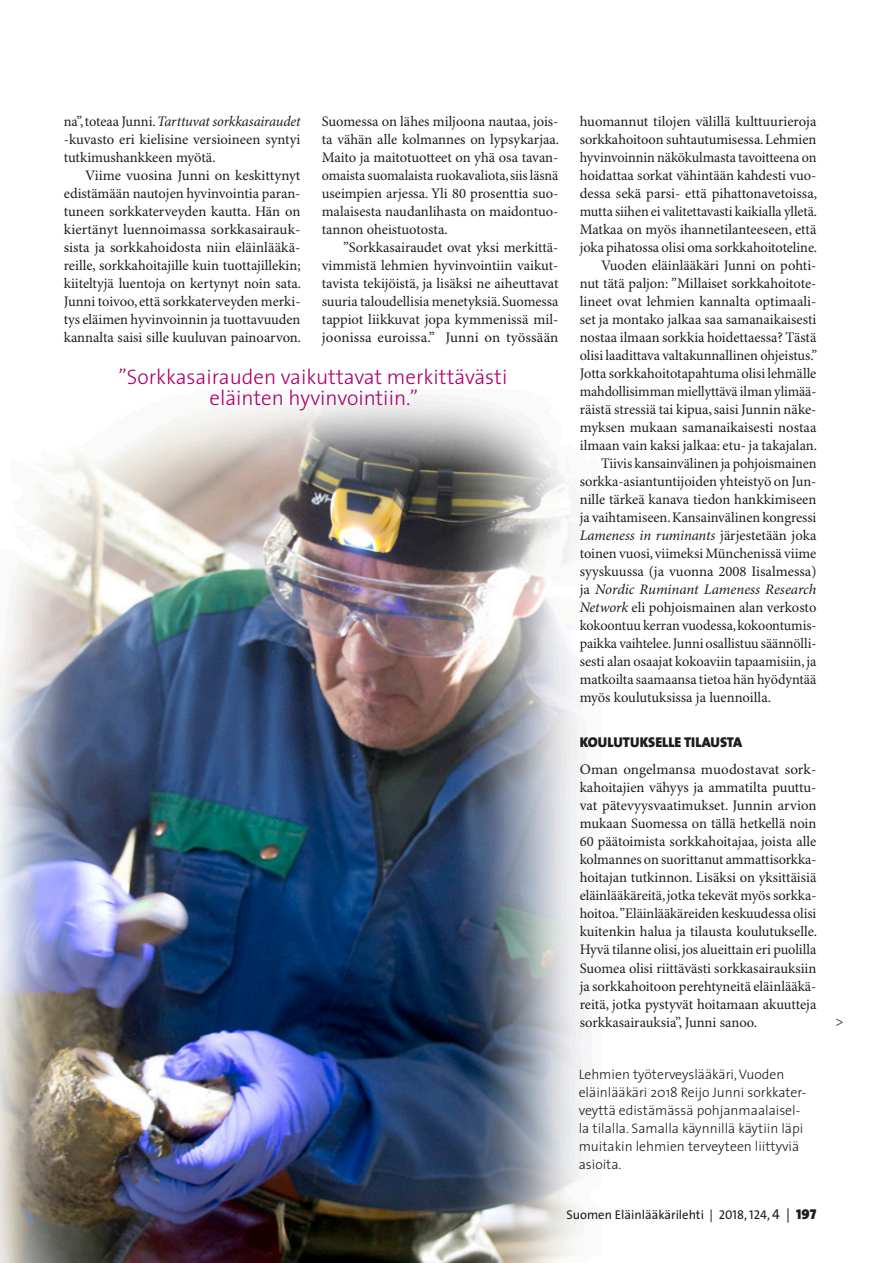
<style>
.page{position:relative;width:893px;height:1263px;background:#fff}
.page>*{position:absolute;margin:0;border:0;box-sizing:border-box;transform-origin:0 0}
.t1{font:300 21px/21px "The Sans";color:#aa036d;text-align:center}
.t2{font:14.55px/18px "Minion Pro";letter-spacing:-.005em;color:#1d1d1b;text-align:justify}
.t3{font:italic 14.55px "Minion Pro";letter-spacing:-.005em;color:#1d1d1b}
.t4{font:900 14.25px "The Sans";color:#1d1d1b}
.t5{font:300 13.8px/18px "The Sans";color:#1d1d1b}
.t6{font:12.75px "The Sans";color:#1d1d1b}
.s1{font-style:italic}
.s2{font-style:normal}
.s3{font-family:"The Sans Caps"}
.s4{font-family:"The Sans Caps";font-size:14.25px}
.s5{font-family:"The Sans Black Caps";font-size:14.25px}
</style>
<div class="page">
<img style="left:0;top:399px;width:583px;height:864px">
<p class="t2" style="left:64px;top:113px;width:238px">na”, toteaa Junni. <span class="s1">Tarttuvat sorkkasairaudet </span>-kuvasto eri kielisine versioineen syntyi tutkimushankkeen myötä.</p>
<p class="t2" style="left:64px;top:167px;width:239px;text-indent:21px">Viime vuosina Junni on keskittynyt edistämään nautojen hyvinvointia paran&shy;tuneen sorkkaterveyden kautta. Hän on kiertänyt luennoimassa sorkkasairauk&shy;sista ja sorkkahoidosta niin eläinlääkä&shy;reille, sorkkahoitajille kuin tuottajillekin; kiiteltyjä luentoja on kertynyt noin sata.<br>Junni toivoo, että sorkkaterveyden merki&shy;tys eläimen hyvinvoinnin ja tuottavuuden kannalta saisi sille kuuluvan painoarvon.</p>
<p class="t2" style="left:322px;top:113px;width:239px">Suomessa on lähes miljoona nautaa, jois&shy;ta vähän alle kolmannes on lypsykarjaa.<br>Maito ja maitotuotteet on yhä osa tavan&shy;omaista suomalaista ruokavaliota, siis läsnä useimpien arjessa. Yli 80 prosenttia suo&shy;malaisesta naudanlihasta on maidontuo&shy;tannon oheistuotosta.</p>
<p class="t2" style="left:322px;top:239px;width:238px;text-indent:21px">”Sorkkasairaudet ovat yksi merkittä&shy;vimmistä lehmien hyvinvointiin vaikut&shy;tavista tekijöistä, ja lisäksi ne aiheuttavat suuria taloudellisia menetyksiä. Suomessa tappiot liikkuvat jopa kymmenissä mil&shy;joonissa euroissa.” Junni on työssään</p>
<h1 class="t1" style="left:119px;top:366px;width:390px">”Sorkkasairauden vaikuttavat merkittävästi eläinten hyvinvointiin.”</h1>
<p class="t2" style="left:580px;top:113px;width:238px">huomannut tilojen välillä kulttuurieroja</p>
<p class="t2" style="left:580px;top:131px;width:238px">sorkkahoitoon suhtautumisessa. Lehmien</p>
<p class="t2" style="left:580px;top:149px;width:238px">hyvinvoinnin näkökulmasta tavoitteena on</p>
<p class="t2" style="left:580px;top:167px;width:238px">hoidattaa sorkat vähintään kahdesti vuo-</p>
<p class="t2" style="left:580px;top:185px;width:239px">dessa sekä parsi- että pihattonavetoissa,</p>
<p class="t2" style="left:580px;top:203px;width:239px">mutta siihen ei valitettavasti kaikialla ylletä.</p>
<p class="t2" style="left:580px;top:221px;width:238px">Matkaa on myös ihannetilanteeseen, että</p>
<p class="t2" style="left:580px;top:239px;width:239px">joka pihatossa olisi oma sorkkahoitoteline.</p>
<p class="t2" style="left:601px;top:257px;width:217px">Vuoden eläinlääkäri Junni on pohti-</p>
<p class="t2" style="left:580px;top:275px;width:238px">nut tätä paljon: ”Millaiset sorkkahoitote-</p>
<p class="t2" style="left:580px;top:293px;width:238px">lineet ovat lehmien kannalta optimaali-</p>
<p class="t2" style="left:580px;top:311px;width:238px">set ja montako jalkaa saa samanaikaisesti</p>
<p class="t2" style="left:580px;top:329px;width:238px">nostaa ilmaan sorkkia hoidettaessa? Tästä</p>
<p class="t2" style="left:580px;top:347px;width:239px">olisi laadittava valtakunnallinen ohjeistus.”</p>
<p class="t2" style="left:580px;top:365px;width:238px">Jotta sorkkahoitotapahtuma olisi lehmälle</p>
<p class="t2" style="left:580px;top:383px;width:238px">mahdollisimman miellyttävä ilman ylimää-</p>
<p class="t2" style="left:580px;top:401px;width:238px">räistä stressiä tai kipua, saisi Junnin näke-</p>
<p class="t2" style="left:580px;top:419px;width:238px">myksen mukaan samanaikaisesti nostaa</p>
<p class="t2" style="left:580px;top:437px;width:239px">ilmaan vain kaksi jalkaa: etu- ja takajalan.</p>
<p class="t2" style="left:601px;top:455px;width:217px">Tiivis kansainvälinen ja pohjoismainen</p>
<p class="t2" style="left:580px;top:473px;width:238px">sorkka-asiantuntijoiden yhteistyö on Jun-</p>
<p class="t2" style="left:580px;top:491px;width:238px">nille tärkeä kanava tiedon hankkimiseen</p>
<p class="t2" style="left:580px;top:509px;width:238px">ja vaihtamiseen. Kansainvälinen kongressi</p>
<p class="t3" style="left:580px;top:527px;width:238px">Lameness in ruminants <span class="s2">järjestetään joka</span></p>
<p class="t2" style="left:580px;top:545px;width:238px">toinen vuosi, viimeksi Münchenissä viime</p>
<p class="t2" style="left:580px;top:563px;width:238px">syyskuussa (ja vuonna 2008 Iisalmessa)</p>
<p class="t3" style="left:580px;top:581px;width:238px"><span class="s2">ja</span> Nordic Ruminant Lameness Research</p>
<p class="t2" style="left:580px;top:599px;width:238px"><span class="s1">Network</span> eli pohjoismainen alan verkosto</p>
<p class="t2" style="left:580px;top:617px;width:238px">kokoontuu kerran vuodessa, kokoontumis-</p>
<p class="t2" style="left:580px;top:635px;width:238px">paikka vaihtelee. Junni osallistuu säännölli-</p>
<p class="t2" style="left:580px;top:653px;width:238px">sesti alan osaajat kokoaviin tapaamisiin, ja</p>
<p class="t2" style="left:580px;top:671px;width:238px">matkoilta saamaansa tietoa hän hyödyntää</p>
<p class="t2" style="left:580px;top:689px;width:193px">myös koulutuksissa ja luennoilla.</p>
<p class="t4" style="left:580px;top:730px;width:164px">KOULUTUKSELLE TILAUSTA</p>
<p class="t2" style="left:580px;top:761px;width:239px">Oman ongelmansa muodostavat sork&shy;kahoitajien vähyys ja ammatilta puuttu&shy;vat pätevyysvaatimukset. Junnin arvion mukaan Suomessa on tällä hetkellä noin 60 päätoimista sorkkahoitajaa, joista alle kolmannes on suorittanut ammattisorkka&shy;hoitajan tutkinnon. Lisäksi on yksittäisiä eläinlääkäreitä, jotka tekevät myös sorkka&shy;hoitoa. ”Eläinlääkäreiden keskuudessa olisi kuitenkin halua ja tilausta koulutukselle.<br>Hyvä tilanne olisi, jos alueittain eri puolilla Suomea olisi riittävästi sorkkasairauksiin ja sorkkahoitoon perehtyneitä eläinlääkä&shy;reitä, jotka pystyvät hoitamaan akuutteja sorkkasairauksia”, Junni sanoo.</p>
<p class="t5" style="left:579px;top:1065px;width:229px">Lehmien työterveyslääkäri, Vuoden eläinlääkäri 2018 Reijo Junni sorkkater&shy;veyttä edistämässä pohjanmaalaisel&shy;la tilalla. Samalla käynnillä käytiin läpi muitakin lehmien terveyteen liittyviä asioita.</p>
<p class="t6" style="left:566px;top:1204px;width:252px">Suomen Eläinlääkärilehti | <span class="s3">2018, 124,</span> <span class="s4">4 |</span> <span class="s5">197</span></p>
<p class="t2" style="left:836px;top:1013px;width:10px">&gt;</p>
</div>
